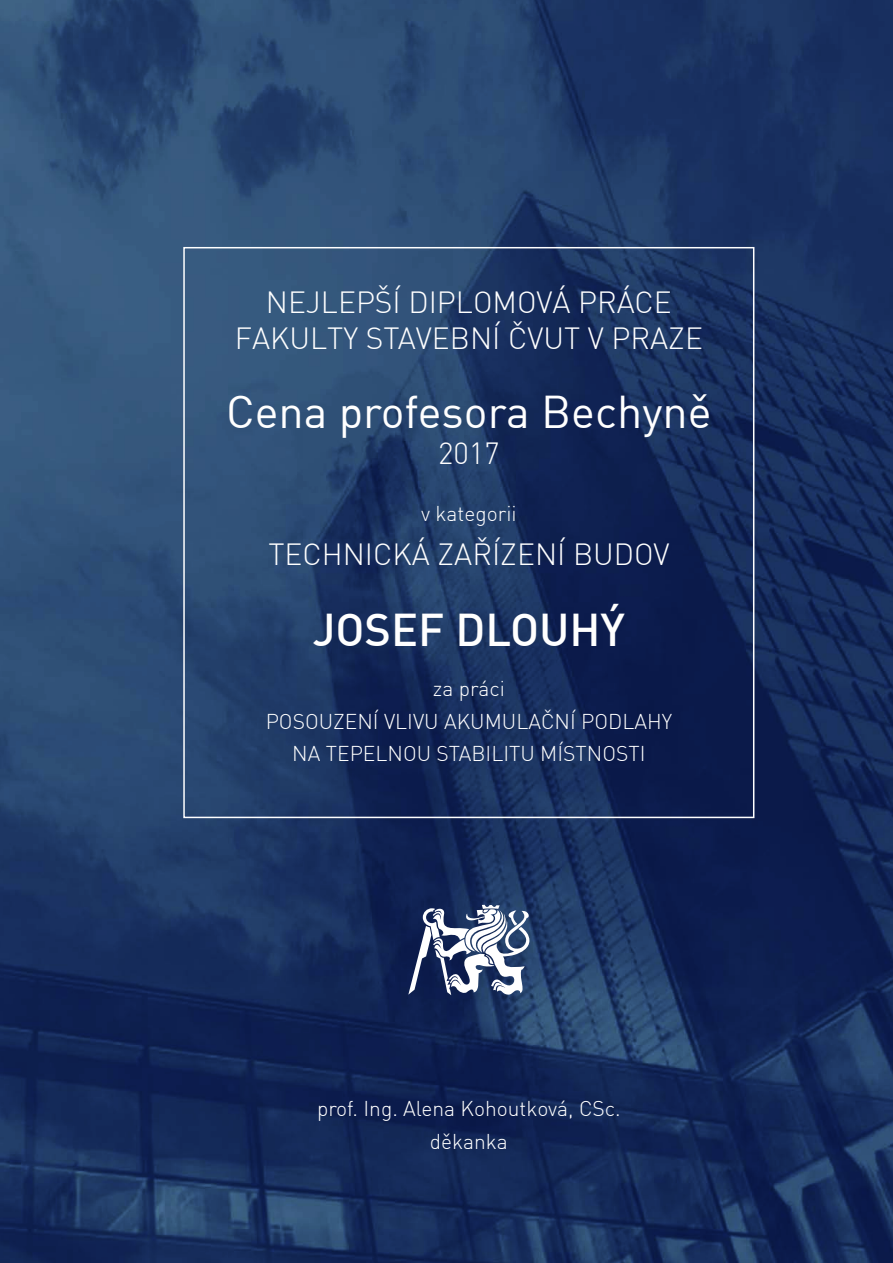
<style>
.page{position:relative;width:893px;height:1263px;background:#fff}
.page>*{position:absolute;margin:0;border:0;box-sizing:border-box;transform-origin:0 0}
.t1{font:45px "Unient DINCE";color:#fff}
.t2{font:500 45px "Unient DINCE";color:#fff}
.t3{font:300 30px "Unient DINCE";color:#fff}
.t4{font:300 21px/32.4px "Unient DINCE";color:#fff;text-align:center}
</style>
<div class="page">
<img style="left:0;top:0;width:893px;height:1263px">
<div style="left:183px;top:247px;width:571px;height:571px;border:2px solid #fff"></div>
<svg style="left:408px;top:905px;width:121px;height:92px"></svg>
<p class="t3" style="left:266px;top:283px;width:407px">NEJLEPŠÍ DIPLOMOVÁ PRÁCE</p>
<p class="t3" style="left:235px;top:319px;width:470px">FAKULTY STAVEBNÍ ČVUT V PRAZE</p>
<p class="t1" style="left:226px;top:383px;width:487px">Cena profesora Bechyně</p>
<p class="t3" style="left:438px;top:434px;width:63px">2017</p>
<p class="t4" style="left:421px;top:497px;width:97px">v kategorii</p>
<p class="t3" style="left:268px;top:535px;width:403px">TECHNICKÁ ZAŘÍZENÍ BUDOV</p>
<p class="t2" style="left:313px;top:600px;width:314px">JOSEF DLOUHÝ</p>
<p class="t4" style="left:433px;top:672px;width:74px">za práci</p>
<p class="t4" style="left:266px;top:705px;width:408px">POSOUZENÍ VLIVU AKUMULAČNÍ PODLAHY<br>NA TEPELNOU STABILITU MÍSTNOSTI</p>
<p class="t4" style="left:317px;top:1092px;width:305px">prof. Ing. Alena Kohoutková, CSc.</p>
<p class="t4" style="left:430px;top:1125px;width:80px">děkanka</p>
</div>
